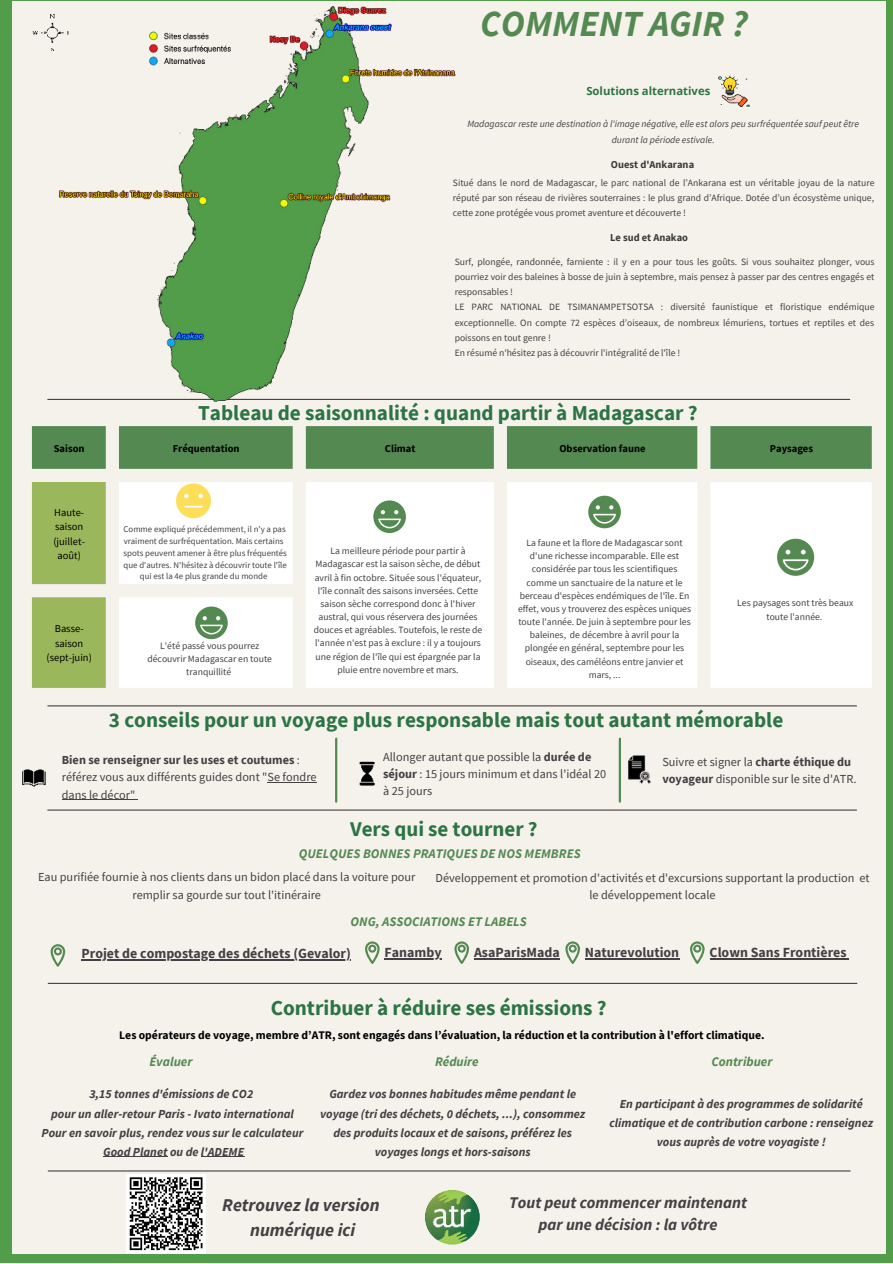
<style>
.page{position:relative;width:893px;height:1264px;background:#fff}
.page>*{position:absolute;margin:0;border:0;box-sizing:border-box;transform-origin:0 0}
.t1{font:italic 700 36.6px "Source Sans Pro";color:#548a52}
.t2{font:700 21.15px "Source Sans Pro";color:#2d7444}
.t3{font:700 21px "Source Sans Pro";color:#2d7444}
.t4{font:italic 700 18px/24.9px "Source Sans Pro";color:#444043;text-align:center}
.t5{font:italic 700 16.2px/22.4px "Source Sans Pro";color:#444043;text-align:center}
.t6{font:700 13.95px "Source Sans Pro";color:#444043}
.t7{font:italic 700 13.2px "Source Sans Pro";color:#548a52}
.t8{font:12.3px/17.1px "Source Sans Pro";color:#444043}
.t9{font:italic 700 12.3px/19px "Source Sans Pro";color:#444043;text-align:center}
.t10{font:700 11.7px "Source Sans Pro";color:#000}
.t11{font:700 11.25px "Open Sans";color:#2d7444}
.t12{font:700 10.5px "Source Sans Pro";color:#000}
.t13{font:10.5px/14.4px "Source Sans Pro";color:#000;text-align:center}
.t14{font:700 10.5px "Source Sans Pro";color:#3c3c3c}
.t15{font:9.6px/13.2px "Source Sans Pro";color:#444043;text-align:center}
.t16{font:italic 9.6px/15.1px "Source Sans Pro";color:#444043;text-align:center}
.t17{font:8.7px/11.9px "Source Sans Pro";color:#444043;text-align:center}
.s1{font-weight:700}
</style>
<div class="page">
<div style="left:0;top:0;width:892px;height:1262px;background:#529d49"></div>
<div style="left:12px;top:1px;width:873px;height:1252px;background:#f5f2ec"></div>
<img style="left:718px;top:75px;width:32px;height:32px">
<svg style="left:51px;top:944px;width:14px;height:22px"></svg>
<svg style="left:365px;top:941px;width:14px;height:22px"></svg>
<img style="left:425px;top:1189px;width:54px;height:55px;border-radius:50%">
<hr style="left:48px;top:399px;width:801px;height:1px;background:#444043">
<hr style="left:48px;top:982px;width:808px;height:1px;background:#444043">
<hr style="left:48px;top:1170px;width:802px;height:1px;background:#444043">
<svg style="left:32px;top:426px;width:839px;height:43px;background:#5e915c"></svg>
<svg style="left:32px;top:482px;width:74px;height:206px;background:#a1ba64"></svg>
<svg style="left:119px;top:482px;width:752px;height:206px;background:#fdfefc"></svg>
<svg style="left:777px;top:538px;width:37px;height:38px"></svg>
<svg style="left:373px;top:500px;width:33px;height:33px"></svg>
<svg style="left:588px;top:495px;width:32px;height:33px"></svg>
<hr style="left:48px;top:809px;width:808px;height:1px;background:#444043">
<img style="left:32px;top:6px;width:516px;height:396px">
<svg style="left:176px;top:483px;width:35px;height:35px"></svg>
<hr style="left:384px;top:958px;width:57px;height:1px;background:#444043">
<hr style="left:335px;top:738px;width:2px;height:63px;background:#548a52">
<hr style="left:618px;top:738px;width:3px;height:63px;background:#548a52">
<img style="left:359px;top:761px;width:16px;height:25px">
<img style="left:628px;top:755px;width:23px;height:29px">
<hr style="left:48px;top:705px;width:808px;height:1px;background:#444043">
<svg style="left:195px;top:606px;width:33px;height:33px"></svg>
<img style="left:22px;top:769px;width:24px;height:18px">
<svg style="left:454px;top:941px;width:15px;height:22px"></svg>
<hr style="left:474px;top:958px;width:85px;height:1px;background:#444043">
<svg style="left:565px;top:941px;width:15px;height:22px"></svg>
<hr style="left:585px;top:958px;width:94px;height:1px;background:#444043">
<svg style="left:690px;top:941px;width:14px;height:22px"></svg>
<div style="left:126px;top:1173px;width:80px;height:80px;background:#fff"></div>
<svg style="left:129px;top:1177px;width:74px;height:73px"></svg>
<hr style="left:82px;top:959px;width:269px;height:1px;background:#444043">
<hr style="left:103px;top:1156px;width:65px;height:1px;background:#444043">
<hr style="left:201px;top:1156px;width:43px;height:1px;background:#444043">
<hr style="left:267px;top:782px;width:49px;height:1px;background:#444043">
<hr style="left:62px;top:799px;width:73px;height:1px;background:#444043">
<hr style="left:709px;top:958px;width:137px;height:1px;background:#444043">
<h1 class="t1" style="left:480px;top:0;width:269px">COMMENT AGIR ?</h1>
<p class="t11" style="left:586px;top:83px;width:125px">Solutions alternatives</p>
<p class="t16" style="left:467px;top:117px;width:393px">Madagascar reste une destination à l'image négative, elle est alors peu surfréquentée sauf peut être durant la période estivale.</p>
<p class="t14" style="left:611px;top:157px;width:85px">Ouest d'Ankarana</p>
<p class="t15" style="left:453px;top:175px;width:423px;line-height:15.1px;text-align:justify">Situé dans le nord de Madagascar, le parc national de l’Ankarana est un véritable joyau de la nature réputé par son réseau de rivières souterraines : le plus grand d’Afrique. Dotée d’un écosystème unique, cette zone protégée vous promet aventure et découverte !</p>
<p class="t14" style="left:610px;top:230px;width:79px">Le sud et Anakao</p>
<p class="t15" style="left:454px;top:254px;width:421px;line-height:15.1px;text-align:left">Surf, plongée, randonnée, farniente : il y en a pour tous les goûts. Si vous souhaitez plonger, vous pourriez voir des baleines à bosse de juin à septembre, mais pensez à passer par des centres engagés et responsables !<br>LE PARC NATIONAL DE TSIMANAMPETSOTSA : diversité faunistique et floristique endémique exceptionnelle. On compte 72 espèces d’oiseaux, de nombreux lémuriens, tortues et reptiles et des poissons en tout genre !<br>En résumé n'hésitez pas à découvrir l'intégralité de l'île !</p>
<h2 class="t2" style="left:198px;top:399px;width:501px">Tableau de saisonnalité : quand partir à Madagascar ?</h2>
<p class="t12" style="left:54px;top:441px;width:32px">Saison</p>
<p class="t12" style="left:173px;top:441px;width:68px">Fréquentation</p>
<p class="t12" style="left:385px;top:441px;width:32px">Climat</p>
<p class="t12" style="left:559px;top:441px;width:87px">Observation faune</p>
<p class="t12" style="left:769px;top:441px;width:45px">Paysages</p>
<p class="t13" style="left:53px;top:505px;width:33px">Haute&shy;saison (juillet&shy;août)</p>
<p class="t13" style="left:47px;top:621px;width:47px">Basse&shy;saison (sept-juin)</p>
<p class="t17" style="left:124px;top:523px;width:165px">Comme expliqué précédemment, il n'y a pas vraiment de surfréquentation. Mais certains spots peuvent amener à être plus fréquentés que d'autres. N'hésitez à découvrir toute l'île qui est la 4e plus grande du monde</p>
<p class="t15" style="left:147px;top:639px;width:126px">L'été passé vous pourrez découvrir Madagascar en toute tranquillité</p>
<p class="t15" style="left:314px;top:544px;width:170px">La meilleure période pour partir à Madagascar est la saison sèche, de début avril à fin octobre. Située sous l'équateur, l'île connaît des saisons inversées. Cette saison sèche correspond donc à l'hiver austral, qui vous réservera des journées douces et agréables. Toutefois, le reste de l'année n'est pas à exclure : il y a toujours une région de l'île qui est épargnée par la pluie entre novembre et mars.</p>
<p class="t15" style="left:518px;top:536px;width:175px">La faune et la flore de Madagascar sont d'une richesse incomparable. Elle est considérée par tous les scientifiques comme un sanctuaire de la nature et le berceau d'espèces endémiques de l'île. En effet, vous y trouverez des espèces uniques toute l'année. De juin à septembre pour les baleines, de décembre à avril pour la plongée en général, septembre pour les oiseaux, des caméléons entre janvier et mars, ...</p>
<p class="t15" style="left:737px;top:596px;width:118px">Les paysages sont très beaux toute l'année.</p>
<h2 class="t2" style="left:109px;top:705px;width:676px">3 conseils pour un voyage plus responsable mais tout autant mémorable</h2>
<p class="t8" style="left:383px;top:748px;width:224px">Allonger autant que possible la <span class="s1">durée de séjour</span> : 15 jours minimum et dans l'idéal 20 à 25 jours</p>
<p class="t8" style="left:662px;top:752px;width:195px">Suivre et signer la <span class="s1">charte éthique du voyageur</span> disponible sur le site d'ATR.</p>
<p class="t8" style="left:62px;top:751px;width:256px"><span class="s1">Bien se renseigner sur les uses et coutumes</span> : référez vous aux différents guides dont "Se fondre dans le décor"</p>
<h3 class="t3" style="left:350px;top:814px;width:189px">Vers qui se tourner ?</h3>
<h3 class="t7" style="left:299px;top:845px;width:283px">QUELQUES BONNES PRATIQUES DE NOS MEMBRES</h3>
<p class="t8" style="left:38px;top:868px;width:379px;text-align:center">Eau purifiée fournie à nos clients dans un bidon placé dans la voiture pour remplir sa gourde sur tout l'itinéraire</p>
<p class="t8" style="left:435px;top:868px;width:435px;text-align:center">Développement et promotion d'activités et d'excursions supportant la production et le développement locale</p>
<h3 class="t7" style="left:350px;top:912px;width:178px">ONG, ASSOCIATIONS ET LABELS</h3>
<h3 class="t6" style="left:82px;top:943px;width:271px">Projet de compostage des déchets (Gevalor)</h3>
<h3 class="t6" style="left:384px;top:943px;width:58px">Fanamby</h3>
<h3 class="t6" style="left:474px;top:943px;width:87px">AsaParisMada</h3>
<h3 class="t6" style="left:585px;top:943px;width:96px">Naturevolution</h3>
<h2 class="t2" style="left:271px;top:994px;width:337px">Contribuer à réduire ses émissions ?</h2>
<h3 class="t6" style="left:709px;top:943px;width:138px">Clown Sans Frontières</h3>
<p class="t10" style="left:119px;top:1027px;width:646px">Les opérateurs de voyage, membre d’ATR, sont engagés dans l’évaluation, la réduction et la contribution à l'effort climatique.</p>
<h3 class="t7" style="left:149px;top:1052px;width:45px">Évaluer</h3>
<h3 class="t7" style="left:711px;top:1052px;width:63px">Contribuer</h3>
<h3 class="t7" style="left:435px;top:1052px;width:45px">Réduire</h3>
<p class="t9" style="left:42px;top:1084px;width:263px">3,15 tonnes d'émissions de CO2<br>pour un aller-retour Paris - Ivato international Pour en savoir plus, rendez vous sur le calculateur Good Planet ou de l'ADEME</p>
<p class="t9" style="left:320px;top:1084px;width:267px">Gardez vos bonnes habitudes même pendant le voyage (tri des déchets, 0 déchets, ...), consommez des produits locaux et de saisons, préférez les voyages longs et hors-saisons</p>
<p class="t9" style="left:609px;top:1094px;width:265px">En participant à des programmes de solidarité climatique et de contribution carbone : renseignez vous auprès de votre voyagiste !</p>
<h3 class="t4" style="left:222px;top:1192px;width:159px">Retrouvez la version numérique ici</h3>
<h3 class="t5" style="left:509px;top:1190px;width:239px">Tout peut commencer maintenant par une décision : la vôtre</h3>
</div>
